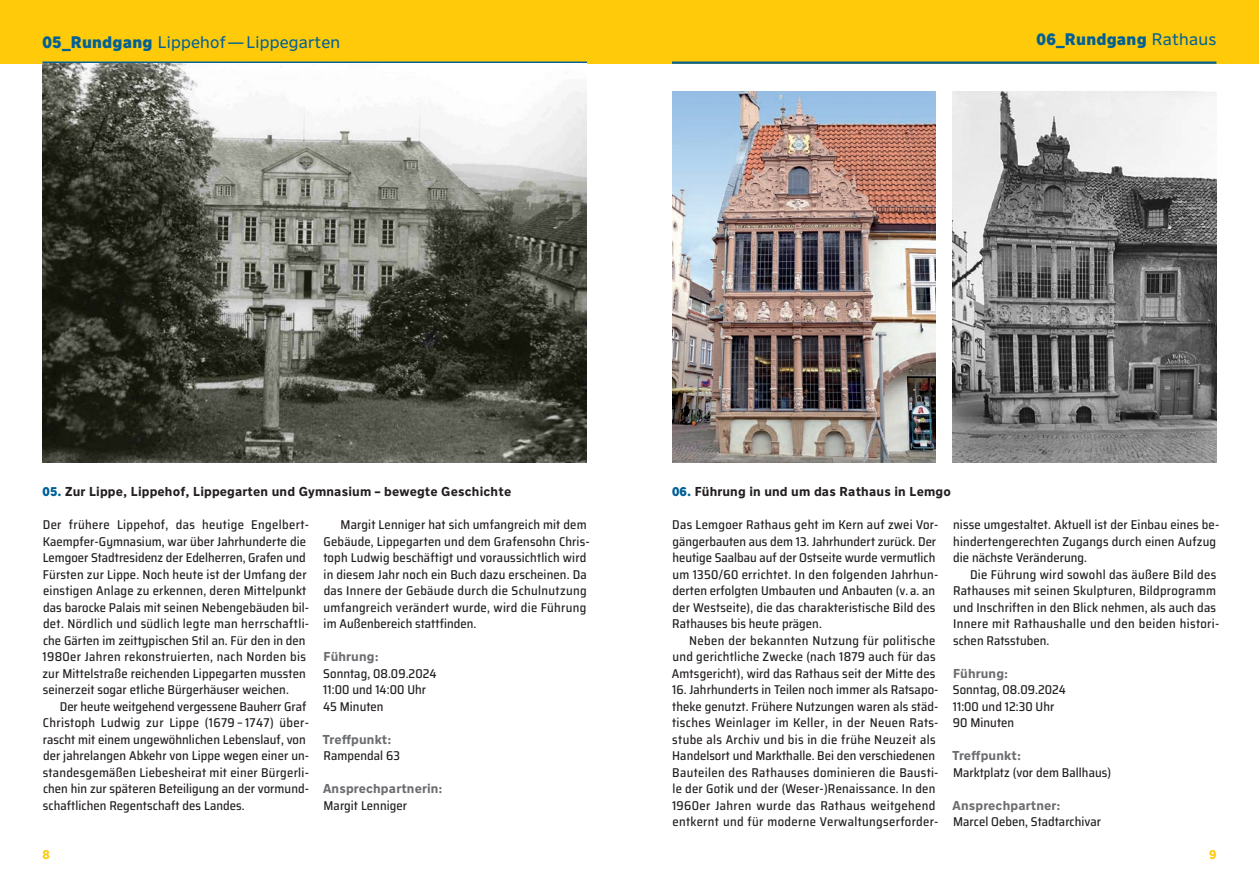
<style>
.page{position:relative;width:1259px;height:893px;background:#fff}
.page>*{position:absolute;margin:0;border:0;box-sizing:border-box;transform-origin:0 0}
._1_Stadt{font:16.5px "Nort";letter-spacing:.01em;color:#016096}
._1_Stadt-2{font:900 16.5px "Nort";letter-spacing:.01em;color:#016096}
._3_Fließtext_2{font:500 semi-condensed 12.75px/16.5px "Saira";letter-spacing:.015em;color:#231f20}
._3_Fließtext{font:500 semi-condensed 12.75px/16.5px "Saira";letter-spacing:.01em;color:#231f20}
._5_HInweise{font:500 semi-condensed 12.75px "Saira";letter-spacing:.005em;color:#231f20}
._2_Station{font:700 12.75px "Nort";letter-spacing:.01em;color:#231f20}
._4_HInweise_Sub-Head_70{font:700 12.75px "Nort";letter-spacing:.01em;color:#6c6d70}
.t1{font:700 12.75px "Nort";color:#feca0a}
.s1{font-weight:900}
.s2{font-weight:400}
.s3{font-weight:900;color:#016096}
</style>
<div class="page">
<div style="left:0;top:0;width:629px;height:64px;background:#feca0a"></div>
<div style="left:629px;top:0;width:630px;height:64px;background:#feca0a"></div>
<hr style="left:43px;top:62px;width:544px;height:2px;background:#016096">
<hr style="left:672px;top:62px;width:544px;height:2px;background:#016096">
<img style="left:43px;top:64px;width:544px;height:399px">
<img style="left:952px;top:92px;width:264px;height:371px">
<img style="left:672px;top:92px;width:263px;height:371px">
<p class="_1_Stadt" style="left:43px;top:31px;width:299px"><span class="s1">05_Rundgang</span> Lippehof—Lippegarten</p>
<p class="_1_Stadt-2" style="left:1036px;top:28px;width:181px">06_Rundgang <span class="s2">Rathaus</span></p>
<p class="_2_Station" style="left:43px;top:483px;width:470px"><span class="s3">05.</span> Zur Lippe, Lippehof, Lippegarten und Gymnasium – bewegte Geschichte</p>
<p class="_2_Station" style="left:672px;top:483px;width:280px"><span class="s3">06.</span> Führung in und um das Rathaus in Lemgo</p>
<p class="_3_Fließtext" style="left:42px;top:516px;width:268px">Der frühere Lippehof, das heutige Engelbert-Kaempfer-Gymnasium, war über Jahrhunderte die Lemgoer Stadtresidenz der Edelherren, Grafen und Fürsten zur Lippe. Noch heute ist der Umfang der einstigen Anlage zu erkennen, deren Mittelpunkt das barocke Palais mit seinen Nebengebäuden bil&shy;det. Nördlich und südlich legte man herrschaftli&shy;che Gärten im zeittypischen Stil an. Für den in den 1980er Jahren rekonstruierten, nach Norden bis zur Mittelstraße reichenden Lippegarten mussten seinerzeit sogar etliche Bürgerhäuser weichen.</p>
<p class="_3_Fließtext_2" style="left:43px;top:698px;width:268px;text-indent:17px">Der heute weitgehend vergessene Bauherr Graf Christoph Ludwig zur Lippe (1679 – 1747) über&shy;rascht mit einem ungewöhnlichen Lebenslauf, von der jahrelangen Abkehr von Lippe wegen einer un&shy;standesgemäßen Liebesheirat mit einer Bürgerli&shy;chen hin zur späteren Beteiligung an der vormund&shy;schaftlichen Regentschaft des Landes.</p>
<p class="_3_Fließtext_2" style="left:323px;top:516px;width:268px;text-indent:17px">Margit Lenniger hat sich umfangreich mit dem Gebäude, Lippegarten und dem Grafensohn Chris&shy;toph Ludwig beschäftigt und voraussichtlich wird in diesem Jahr noch ein Buch dazu erscheinen. Da das Innere der Gebäude durch die Schulnutzung umfangreich verändert wurde, wird die Führung im Außenbereich stattfinden.</p>
<p class="_4_HInweise_Sub-Head_70" style="left:324px;top:648px;width:57px">Führung:</p>
<p class="_5_HInweise" style="left:323px;top:663px;width:115px">Sonntag, 08.09.2024</p>
<p class="_5_HInweise" style="left:323px;top:680px;width:104px">11:00 und 14:00 Uhr</p>
<p class="_5_HInweise" style="left:323px;top:696px;width:62px">45 Minuten</p>
<p class="_4_HInweise_Sub-Head_70" style="left:323px;top:731px;width:70px">Treffpunkt:</p>
<p class="_5_HInweise" style="left:323px;top:746px;width:78px">Rampendal 63</p>
<p class="_4_HInweise_Sub-Head_70" style="left:323px;top:780px;width:121px">Ansprechpartnerin:</p>
<p class="_5_HInweise" style="left:323px;top:795px;width:85px">Margit Lenniger</p>
<p class="_3_Fließtext" style="left:672px;top:516px;width:268px">Das Lemgoer Rathaus geht im Kern auf zwei Vor&shy;gängerbauten aus dem 13. Jahrhundert zurück. Der heutige Saalbau auf der Ostseite wurde vermutlich um 1350/60 errichtet. In den folgenden Jahrhun&shy;derten erfolgten Umbauten und Anbauten (v. a. an der Westseite), die das charakteristische Bild des Rathauses bis heute prägen.</p>
<p class="_3_Fließtext_2" style="left:672px;top:632px;width:265px;text-align:justify;text-indent:17px">Neben der bekannten Nutzung für politische und gerichtliche Zwecke (nach 1879 auch für das Amtsgericht), wird das Rathaus seit der Mitte des</p>
<p class="_3_Fließtext_2" style="left:672px;top:681px;width:268px">16. Jahrhunderts in Teilen noch immer als Ratsapo&shy;theke genutzt. Frühere Nutzungen waren als städ&shy;tisches Weinlager im Keller, in der Neuen Rats&shy;stube als Archiv und bis in die frühe Neuzeit als Handelsort und Markthalle. Bei den verschiedenen Bauteilen des Rathauses dominieren die Bausti&shy;le der Gotik und der (Weser-)Renaissance. In den 1960er Jahren wurde das Rathaus weitgehend entkernt und für moderne Verwaltungserforder-</p>
<p class="_3_Fließtext_2" style="left:953px;top:516px;width:268px">nisse umgestaltet. Aktuell ist der Einbau eines be&shy;hindertengerechten Zugangs durch einen Aufzug die nächste Veränderung.</p>
<p class="_3_Fließtext_2" style="left:953px;top:566px;width:268px;text-indent:17px">Die Führung wird sowohl das äußere Bild des Rathauses mit seinen Skulpturen, Bildprogramm und Inschriften in den Blick nehmen, als auch das Innere mit Rathaushalle und den beiden histori&shy;schen Ratsstuben.</p>
<p class="_4_HInweise_Sub-Head_70" style="left:953px;top:665px;width:57px">Führung:</p>
<p class="_5_HInweise" style="left:953px;top:680px;width:115px">Sonntag, 08.09.2024</p>
<p class="_5_HInweise" style="left:952px;top:696px;width:103px">11:00 und 12:30 Uhr</p>
<p class="_5_HInweise" style="left:953px;top:713px;width:63px">90 Minuten</p>
<p class="_4_HInweise_Sub-Head_70" style="left:952px;top:747px;width:70px">Treffpunkt:</p>
<p class="_5_HInweise" style="left:953px;top:762px;width:160px">Marktplatz (vor dem Ballhaus)</p>
<p class="_4_HInweise_Sub-Head_70" style="left:952px;top:797px;width:109px">Ansprechpartner:</p>
<p class="_5_HInweise" style="left:953px;top:812px;width:150px">Marcel Oeben, Stadtarchivar</p>
<p class="t1" style="left:43px;top:846px;width:9px">8</p>
<p class="t1" style="left:1209px;top:846px;width:9px">9</p>
</div>
